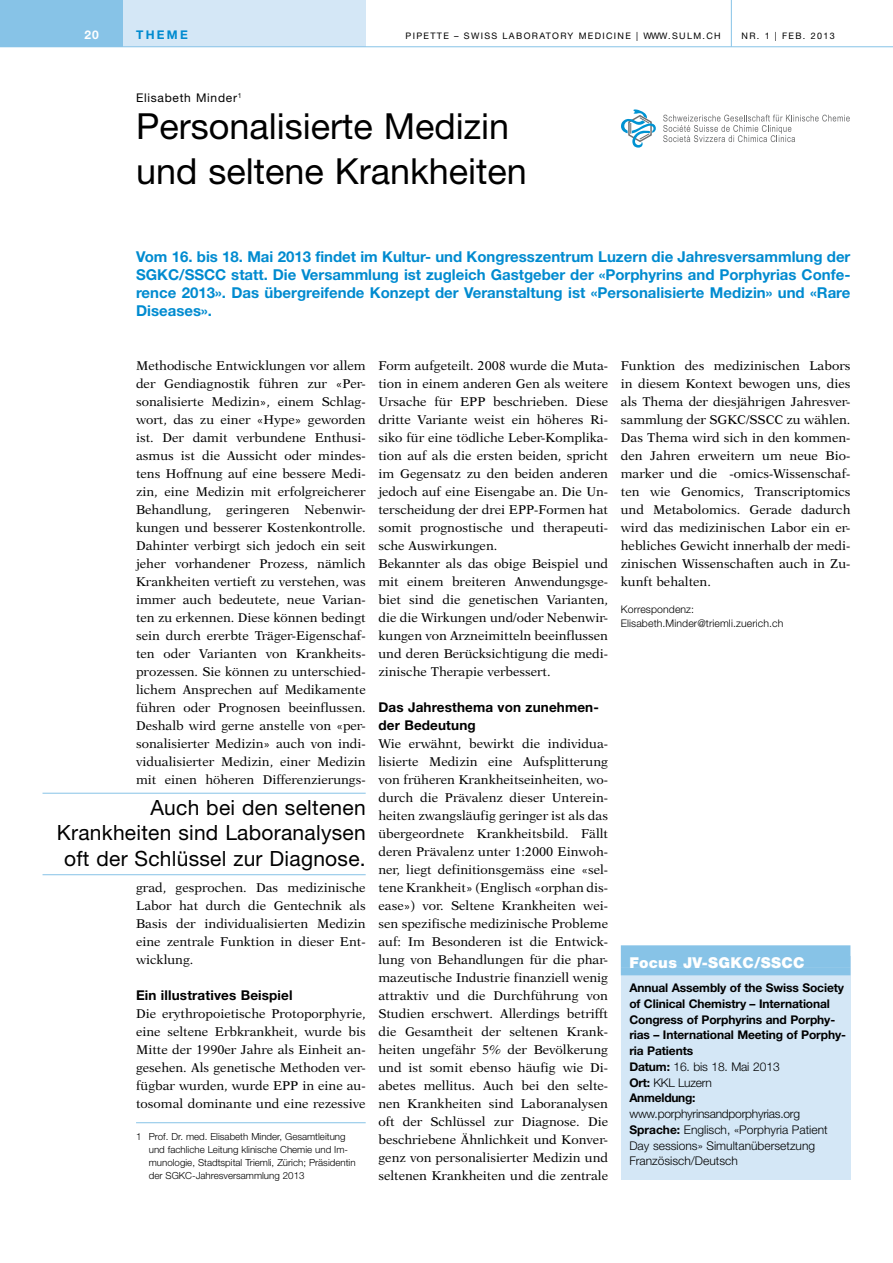
<style>
.page{position:relative;width:893px;height:1263px;background:#fff}
.page>*{position:absolute;margin:0;border:0;box-sizing:border-box;transform-origin:0 0}
.t1{font:36px/45px "Helvetica Neue";color:#000}
.t2{font:21px/25.5px "Helvetica Neue";letter-spacing:.01em;color:#000;text-align:right}
.t3{font:700 15px/18px "Helvetica Neue";color:#008bd0}
.t4{font:900 15px "Helvetica Neue";letter-spacing:.02em;color:#fff}
.t5{font:700 13.5px/18px "Helvetica Neue";letter-spacing:.01em;color:#000}
.t6{font:12.75px/18px "New Aster";color:#000;text-align:justify}
.t7{font:700 12px/15.8px "Helvetica Neue";letter-spacing:-.01em;color:#000}
.t8{font:300 12px/15.8px "Helvetica Neue";color:#000}
.t9{font:12px "Helvetica Neue";letter-spacing:.06em;color:#000}
.t10{font:700 12px "Helvetica Neue";color:#008bd0}
.t11{font:700 12px "Helvetica Neue";color:#fff}
.t12{font:300 10.5px/13.5px "Helvetica Neue";letter-spacing:.01em;color:#000}
.t13{font:300 9.75px/13px "Helvetica Neue";color:#000}
.t14{font:9px "Helvetica Neue";letter-spacing:.15em;color:#000}
.s1{font-weight:300}
.s2{font-weight:700}
</style>
<div class="page">
<div style="left:0;top:0;width:365px;height:47px;background:#87c3e7"></div>
<div style="left:123px;top:0;width:242px;height:47px;background:#d4e7f6"></div>
<hr style="left:0;top:46px;width:893px;height:1px;background:#87c3e7">
<hr style="left:731px;top:0;width:1px;height:47px;background:#87c3e7">
<hr style="left:136px;top:1122px;width:230px;height:1px;background:#87c3e7">
<svg style="left:621px;top:109px;width:35px;height:39px"></svg>
<svg style="left:663px;top:115px;width:187px;height:27px"></svg>
<div style="left:621px;top:956px;width:229px;height:224px;background:#d4e7f6"></div>
<div style="left:621px;top:945px;width:229px;height:23px;background:#87c3e7"></div>
<div style="left:621px;top:968px;width:229px;height:7px;background:#87c3e7"></div>
<hr style="left:43px;top:793px;width:323px;height:1px;background:#87c3e7">
<hr style="left:43px;top:874px;width:323px;height:1px;background:#87c3e7">
<p class="t11" style="left:84px;top:27px;width:16px">20</p>
<p class="t10" style="left:136px;top:27px;width:53px">them e</p>
<p class="t14" style="left:405px;top:30px;width:317px">pipette – swiss laboratory medicin e | www.sulm.ch</p>
<p class="t14" style="left:742px;top:30px;width:95px">NR. 1 | feb. 2013</p>
<p class="t9" style="left:136px;top:91px;width:107px">Elisabeth Minder<sup>1</sup></p>
<h1 class="t1" style="left:136px;top:103px;width:392px">Personalisierte Medizin und seltene Krankheiten</h1>
<p class="t3" style="left:136px;top:247px;width:716px">Vom 16. bis 18. Mai 2013 findet im Kultur- und Kongresszentrum Luzern die Jahresversammlung der<br>SGKC</p>
<p class="t3" style="left:136px;top:265px;width:716px;text-align:justify;text-indent:43px">/SSCC statt. Die Versammlung ist zugleich Gastgeber der «Porphyrins and Porphyrias Confe&shy;rence 2013». Das übergreifende Konzept der Veranstaltung ist «Personalisierte Medizin» und «Rare Diseases».</p>
<p class="t6" style="left:136px;top:357px;width:231px">Methodische Entwicklungen vor allem der Gendiagnostik führen zur «Per&shy;sonalisierte Medizin», einem Schlag&shy;wort, das zu einer «Hype» geworden ist. Der damit verbundene Enthusi&shy;asmus ist die Aussicht oder mindes&shy;tens Hoffnung auf eine bessere Medi&shy;zin, eine Medizin mit erfolgreicherer Behandlung, geringeren Nebenwir&shy;kungen und besserer Kostenkontrolle.<br>Dahinter verbirgt sich jedoch ein seit jeher vorhandener Prozess, nämlich Krankheiten vertieft zu verstehen, was immer auch bedeutete, neue Varian&shy;ten zu erkennen. Diese können bedingt sein durch ererbte Träger-Eigenschaf&shy;ten oder Varianten von Krankheits&shy;prozessen. Sie können zu unterschied&shy;lichem Ansprechen auf Medikamente führen oder Prognosen beeinflussen.<br>Deshalb wird gerne anstelle von «per&shy;sonalisierter Medizin» auch von indi&shy;vidualisierter Medizin, einer Medizin mit einen höheren Differenzierungs-</p>
<h2 class="t2" style="left:57px;top:794px;width:310px">Auch bei den seltenen<br>Krankheiten sind Laboranalysen oft der Schlüssel zur Diagnose.</h2>
<p class="t6" style="left:136px;top:879px;width:231px">grad, gesprochen. Das medizinische Labor hat durch die Gentechnik als Basis der individualisierten Medizin eine zentrale Funktion in dieser Ent&shy;wicklung.</p>
<p class="t5" style="left:136px;top:986px;width:158px">Ein illustratives Beispiel</p>
<p class="t6" style="left:136px;top:1005px;width:231px">Die erythropoietische Protoporphyrie, eine seltene Erbkrankheit, wurde bis Mitte der 1990er Jahre als Einheit an&shy;gesehen. Als genetische Methoden ver&shy;fügbar wurden, wurde EPP in eine au&shy;tosomal dominante und eine rezessive</p>
<p class="t13" style="left:149px;top:1130px;width:208px;text-indent:-13px">1 Prof. Dr. med. Elisabeth Minder, Gesamtleitung und fachliche Leitung klinische Chemie und Im&shy;munologie, Stadtspital Triemli, Zürich; Präsidentin der SGKC-Jahresversammlung 2013</p>
<p class="t6" style="left:378px;top:357px;width:231px;text-align:left">Form aufgeteilt. 2008 wurde die Muta&shy;tion in einem anderen Gen als weitere Ursache für EPP beschrieben. Diese dritte Variante weist ein höheres Ri&shy;siko für eine tödliche Leber-Komplika&shy;tion auf als die ersten beiden, spricht im Gegensatz zu den beiden anderen jedoch auf eine Eisengabe an. Die Un&shy;terscheidung der drei EPP-Formen hat somit prognostische und therapeuti&shy;sche Auswirkungen.<br>Bekannter als das obige Beispiel und mit einem breiteren Anwendungsge&shy;biet sind die genetischen Varianten, die die Wirkungen und/oder Nebenwir&shy;kungen von Arzneimitteln beeinflussen und deren Berücksichtigung die medi&shy;zinische Therapie verbessert.</p>
<p class="t5" style="left:378px;top:698px;width:222px">Das Jahresthema von zunehmen&shy;der Bedeutung</p>
<p class="t6" style="left:378px;top:735px;width:231px">Wie erwähnt, bewirkt die individua&shy;lisierte Medizin eine Aufsplitterung von früheren Krankheitseinheiten, wo&shy;durch die Prävalenz dieser Unterein&shy;heiten zwangsläufig geringer ist als das übergeordnete Krankheitsbild. Fällt deren Prävalenz unter 1:2000 Einwoh&shy;ner, liegt definitionsgemäss eine «sel&shy;tene Krankheit» (Englisch «orphan dis&shy;ease») vor. Seltene Krankheiten wei&shy;sen spezifische medizinische Probleme auf: Im Besonderen ist die Entwick&shy;lung von Behandlungen für die phar&shy;mazeutische Industrie finanziell wenig attraktiv und die Durchführung von Studien erschwert. Allerdings betrifft die Gesamtheit der seltenen Krank&shy;heiten ungefähr 5% der Bevölkerung und ist somit ebenso häufig wie Di&shy;abetes mellitus. Auch bei den selte&shy;nen Krankheiten sind Laboranalysen oft der Schlüssel zur Diagnose. Die beschriebene Ähnlichkeit und Konver&shy;genz von personalisierter Medizin und seltenen Krankheiten und die zentrale</p>
<p class="t6" style="left:621px;top:357px;width:231px">Funktion des medizinischen Labors in diesem Kontext bewogen uns, dies als Thema der diesjährigen Jahresver&shy;sammlung der SGKC/SSCC zu wählen.<br>Das Thema wird sich in den kommen&shy;den Jahren erweitern um neue Bio&shy;marker und die -omics-Wissenschaf&shy;ten wie Genomics, Transcriptomics und Metabolomics. Gerade dadurch wird das medizinischen Labor ein er&shy;hebliches Gewicht innerhalb der medi&shy;zinischen Wissenschaften auch in Zu&shy;kunft behalten.</p>
<p class="t12" style="left:621px;top:602px;width:164px">Korrespondenz:<br>Elisabeth.Minder@triemli.zuerich.ch</p>
<p class="t4" style="left:629px;top:953px;width:177px">Focus JV-SGKC/SSCC</p>
<p class="t7" style="left:629px;top:980px;width:218px">Annual Assembly of the Swiss Society of Clinical Chemistry – International<br>Congress of Porphyrins and Porphy&shy;rias – International Meeting of Porphy&shy;ria Patients<br>Datum: <span class="s1">16. bis 18. Mai 2013<br></span>Ort: <span class="s1">KKL Luzern<br></span>Anmeldung:</p>
<p class="t8" style="left:629px;top:1106px;width:200px">www.porphyrinsandporphyrias.org <span class="s2">Sprache:</span> Englisch, «Porphyria Patient Day sessions» Simultanübersetzung Französisch/Deutsch</p>
</div>
